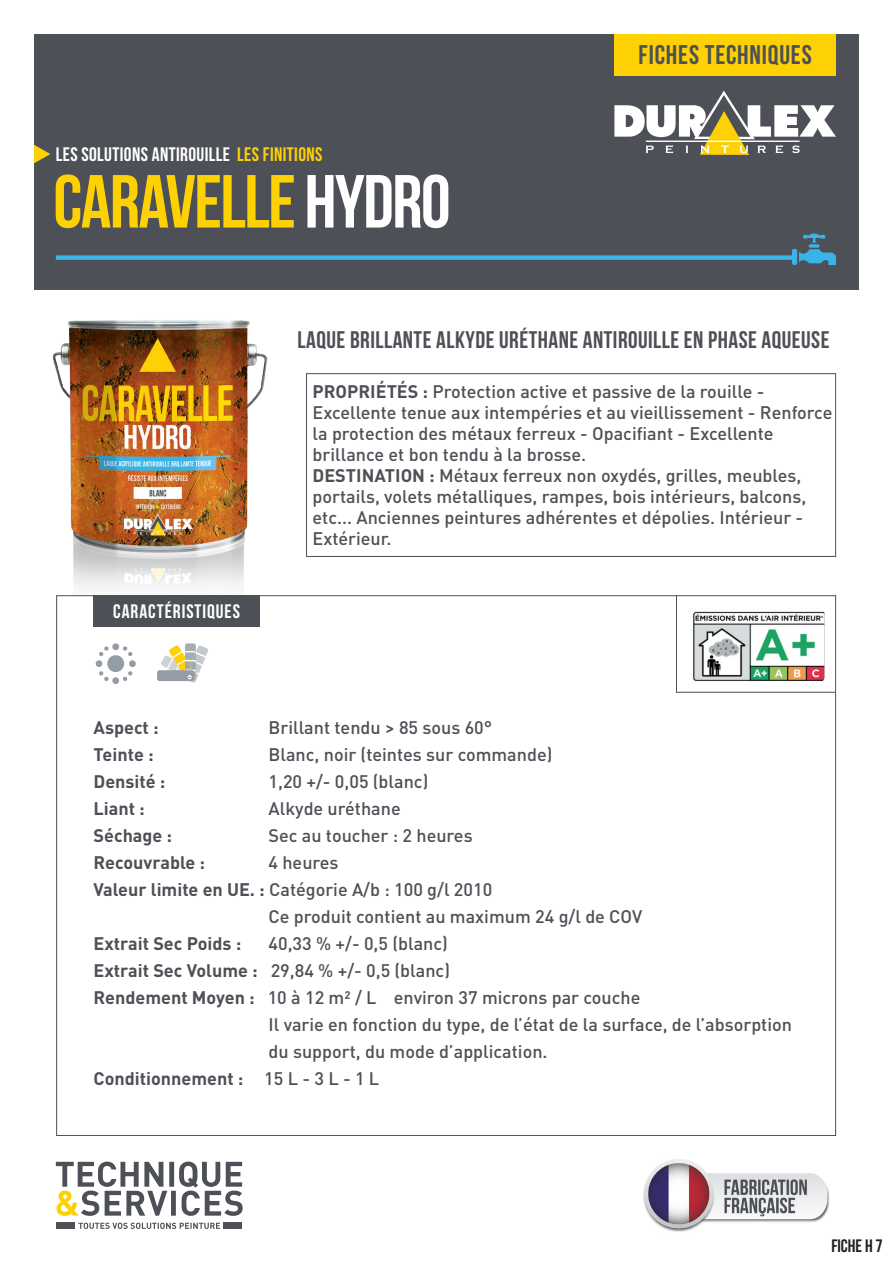
<style>
.page{position:relative;width:893px;height:1263px;background:#fff}
.page>*{position:absolute;margin:0;border:0;box-sizing:border-box;transform-origin:0 0}
.t1{font:75px "Bebas Neue";letter-spacing:-.02em;color:#fed105}
.t2{font:27px "Bebas Neue";letter-spacing:.03em;color:#4d5056}
.t3{font:24px "Bebas Neue";letter-spacing:.02em;color:#4d5056}
.t4{font:19.5px "Bebas Neue";letter-spacing:.02em;color:#fff}
.t5{font:19.5px "Bebas Neue";letter-spacing:.05em;color:#fff}
.t6{font:500 18px/21px "DINOT";color:#4d5056}
.t7{font:700 18px "DINOT";color:#4d5056}
.t8{font:18px "Bebas Neue";color:#231f20}
.s1{color:#fed105}
.s2{color:#fff}
.s3{font-weight:700}
.s4{font-weight:500}
</style>
<div class="page">
<img style="left:52px;top:320px;width:216px;height:268px">
<div style="left:34px;top:34px;width:825px;height:255px;background:#4d5056"></div>
<div style="left:614px;top:34px;width:222px;height:41px;background:#fed105"></div>
<svg style="left:614px;top:90px;width:222px;height:65px"></svg>
<svg style="left:34px;top:145px;width:16px;height:18px"></svg>
<div style="left:56px;top:255px;width:738px;height:5px;background:#39b4e7"></div>
<div style="left:792px;top:249px;width:5px;height:16px;background:#39b4e7;border-radius:2px"></div>
<svg style="left:799px;top:234px;width:37px;height:31px"></svg>
<div style="left:306px;top:373px;width:530px;height:184px;border:1px solid #4d5056"></div>
<div style="left:94px;top:595px;width:166px;height:31px;background:#4d5056"></div>
<svg style="left:79px;top:1223px;width:141px;height:6px"></svg>
<svg style="left:56px;top:1161px;width:187px;height:55px"></svg>
<div style="left:56px;top:1222px;width:19px;height:7px;background:#4d5056"></div>
<div style="left:223px;top:1222px;width:19px;height:7px;background:#4d5056"></div>
<img style="left:693px;top:611px;width:131px;height:71px">
<hr style="left:676px;top:595px;width:1px;height:98px;background:#4d5056">
<img style="left:643px;top:1159px;width:187px;height:73px">
<svg style="left:96px;top:643px;width:40px;height:41px"></svg>
<div style="left:157px;top:670px;width:37px;height:11px;background:#949da5;border-radius:2px"></div>
<svg style="left:161px;top:643px;width:47px;height:40px"></svg>
<hr style="left:676px;top:692px;width:159px;height:1px;background:#4d5056">
<p class="t4" style="left:56px;top:144px;width:268px">LES SOLUTIONS ANTIROUILLE <span class="s1">LES FINITIONS</span></p>
<p class="t1" style="left:53px;top:160px;width:399px">CARAVELLE <span class="s2">HYDRO</span></p>
<p class="t2" style="left:639px;top:40px;width:175px">FICHES TECHNIQUES</p>
<p class="t3" style="left:298px;top:327px;width:533px">LAQUE BRILLANTE ALKYDE URÉTHANE ANTIROUILLE EN PHASE AQUEUSE</p>
<p class="t5" style="left:113px;top:601px;width:128px">CARACTÉRISTIQUES</p>
<p class="t6" style="left:313px;top:381px;width:453px"><span class="s3">PROPRIÉTÉS :</span> Protection active et passive de la rouille -</p>
<p class="t6" style="left:313px;top:402px;width:521px">Excellente tenue aux intempéries et au vieillissement - Renforce la protection des métaux ferreux - Opacifiant - Excellente</p>
<p class="t6" style="left:313px;top:444px;width:275px">brillance et bon tendu à la brosse.</p>
<p class="t6" style="left:313px;top:465px;width:495px"><span class="s3">DESTINATION :</span> Métaux ferreux non oxydés, grilles, meubles, portails, volets métalliques, rampes, bois intérieurs, balcons, etc... Anciennes peintures adhérentes et dépolies. Intérieur - Extérieur.</p>
<p class="t7" style="left:94px;top:715px;width:67px">Aspect :</p>
<p class="t6" style="left:269px;top:716px;width:225px">Brillant tendu &gt; 85 sous 60°</p>
<p class="t7" style="left:94px;top:742px;width:62px">Teinte :</p>
<p class="t6" style="left:269px;top:743px;width:285px">Blanc, noir (teintes sur commande)</p>
<p class="t7" style="left:94px;top:769px;width:73px">Densité :</p>
<p class="t6" style="left:269px;top:770px;width:161px">1,20 +/- 0,05 (blanc)</p>
<p class="t7" style="left:94px;top:796px;width:53px">Liant :</p>
<p class="t6" style="left:269px;top:797px;width:134px">Alkyde uréthane</p>
<p class="t7" style="left:94px;top:823px;width:80px">Séchage :</p>
<p class="t6" style="left:269px;top:824px;width:206px">Sec au toucher : 2 heures</p>
<p class="t7" style="left:94px;top:850px;width:113px">Recouvrable :</p>
<p class="t6" style="left:269px;top:851px;width:72px">4 heures</p>
<p class="t6" style="left:94px;top:878px;width:400px"><span class="s3">Valeur limite en UE. :</span> Catégorie A/b : 100 g/l 2010</p>
<p class="t6" style="left:269px;top:905px;width:375px">Ce produit contient au maximum 24 g/l de COV</p>
<p class="t7" style="left:94px;top:931px;width:149px">Extrait Sec Poids :</p>
<p class="t6" style="left:269px;top:932px;width:181px">40,33 % +/- 0,5 (blanc)</p>
<p class="t6" style="left:94px;top:959px;width:358px"><span class="s3">Extrait Sec Volume :</span> 29,84 % +/- 0,5 (blanc)</p>
<p class="t6" style="left:94px;top:986px;width:548px"><span class="s3">Rendement Moyen :</span> 10 à 12 m² / L environ 37 microns par couche</p>
<p class="t6" style="left:269px;top:1013px;width:525px">Il varie en fonction du type, de l’état de la surface, de l’absorption</p>
<p class="t6" style="left:269px;top:1040px;width:281px">du support, du mode d’application.</p>
<p class="t7" style="left:94px;top:1066px;width:287px">Conditionnement : <span class="s4">15 L - 3 L - 1 L</span></p>
<p class="t8" style="left:831px;top:1236px;width:53px">FICHE H 7</p>
</div>
